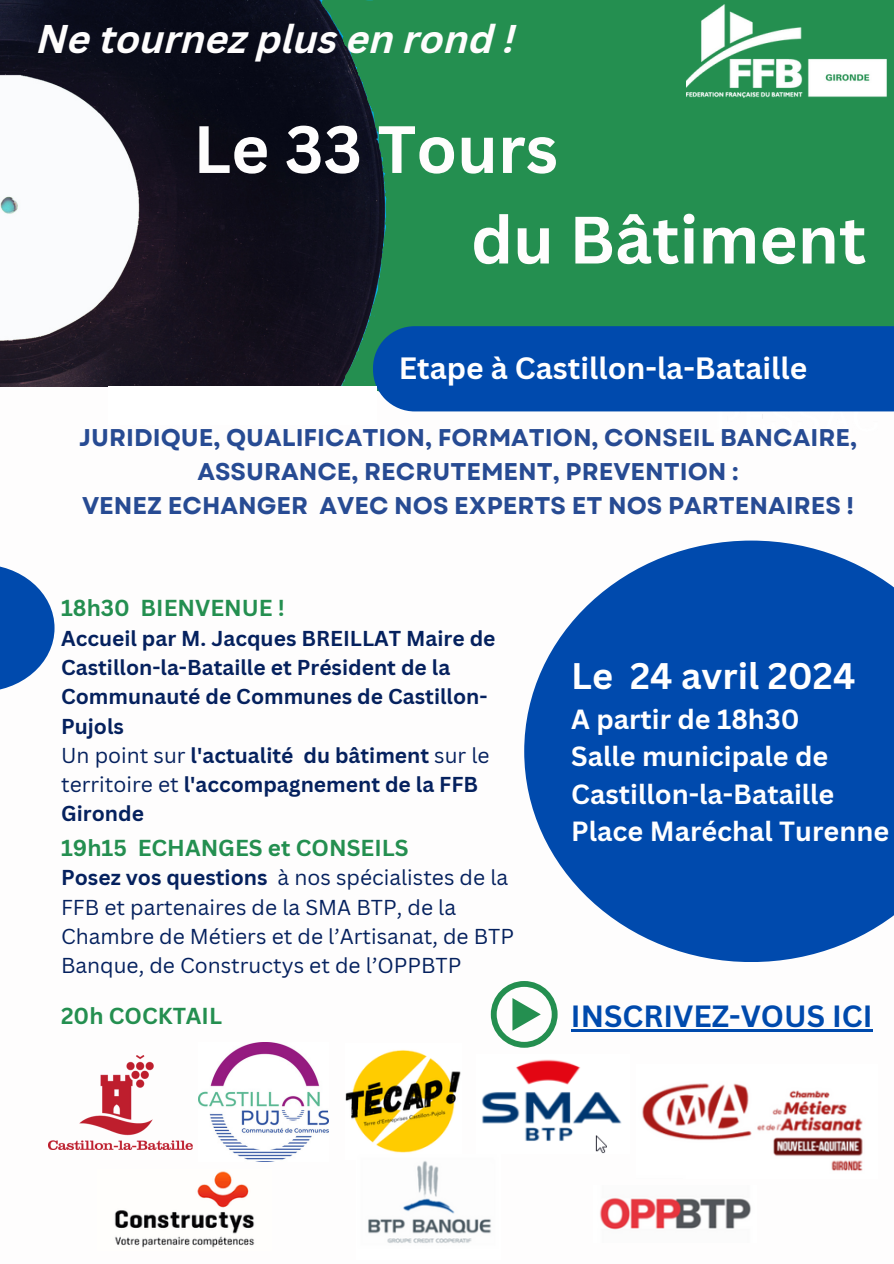
<style>
.page{position:relative;width:894px;height:1264px;background:#fff}
.page>*{position:absolute;margin:0;border:0;box-sizing:border-box;transform-origin:0 0}
.t1{font:700 65.4px/90.4px "Canva Sans";color:#fefdfd}
.t2{font:italic 700 39px "Canva Sans";color:#fefdfd}
.t3{font:700 36px "Canva Sans";color:#fff}
.t4{font:700 30px "Canva Sans";color:#fff}
.t5{font:700 29.85px "Canva Sans";color:#004aad}
.t6{font:700 27px/37.2px "Canva Sans";color:#fff}
.t7{font:700 24.15px/33.8px "Garet";color:#274b93;text-align:center}
.t8{font:700 22.5px "Canva Sans";color:#248f50}
.t9{font:700 21px/29.2px "Canva Sans";color:#05215e}
.t10{font:21px/29.2px "Canva Sans";color:#05215e}
.s1{font-weight:400}
.s2{font-weight:700}
</style>
<div class="page">
<img style="left:0;top:0;width:321px;height:386px">
<svg style="left:524px;top:540px;width:369px;height:422px;fill:#004aad"></svg>
<svg style="left:490px;top:981px;width:67px;height:66px"></svg>
<svg style="left:0;top:566px;width:54px;height:124px;fill:#004aad"></svg>
<svg style="left:321px;top:0;width:572px;height:411px;background:#1b765f"></svg>
<div style="left:108px;top:386px;width:268px;height:39px;background:#fff"></div>
<img style="left:686px;top:5px;width:200px;height:93px">
<img style="left:49px;top:1055px;width:144px;height:94px">
<img style="left:198px;top:1042px;width:130px;height:118px">
<img style="left:345px;top:1050px;width:116px;height:103px">
<img style="left:481px;top:1059px;width:141px;height:94px">
<img style="left:642px;top:1083px;width:221px;height:88px">
<img style="left:114px;top:1171px;width:141px;height:77px">
<img style="left:368px;top:1161px;width:123px;height:82px">
<img style="left:600px;top:1197px;width:151px;height:33px">
<hr style="left:571px;top:1029px;width:301px;height:2px;background:#004aad">
<p class="t2" style="left:37px;top:23px;width:480px">Ne tournez plus en rond !</p>
<h1 class="t1" style="left:471px;top:102px;width:397px;text-indent:-277px">Le 33 Tours<br>du Bâtiment</h1>
<h4 class="t4" style="left:398px;top:347px;width:410px">Etape à Castillon-la-Bataille</h4>
<p class="t7" style="left:79px;top:421px;width:779px">JURIDIQUE, QUALIFICATION, FORMATION, CONSEIL BANCAIRE,<br>ASSURANCE, RECRUTEMENT, PREVENTION :<br>VENEZ ECHANGER AVEC NOS EXPERTS ET NOS PARTENAIRES !</p>
<h3 class="t8" style="left:61px;top:592px;width:225px">18h30 BIENVENUE !</h3>
<h6 class="t9" style="left:61px;top:623px;width:436px">Accueil par M. Jacques BREILLAT Maire de<br>Castillon-la-Bataille et Président de la<br>Communauté de Communes de Castillon-<br>Pujols</h6>
<p class="t9" style="left:61px;top:740px;width:430px"><span class="s1">Un point sur</span> l'actualité du bâtiment <span class="s1">sur le territoire et</span> l'accompagnement de la FFB<br>Gironde</p>
<p class="t8" style="left:61px;top:832px;width:349px">19h15 ECHANGES et CONSEILS</p>
<p class="t10" style="left:61px;top:862px;width:454px"><span class="s2">Posez vos questions</span> à nos spécialistes de la FFB et partenaires de la SMA BTP, de la Chambre de Métiers et de l’Artisanat, de BTP Banque, de Constructys et de l’OPPBTP</p>
<p class="t8" style="left:61px;top:999px;width:162px">20h COCKTAIL</p>
<p class="t5" style="left:571px;top:994px;width:303px">INSCRIVEZ-VOUS ICI</p>
<p class="t3" style="left:571px;top:650px;width:285px">Le 24 avril 2024</p>
<p class="t6" style="left:571px;top:700px;width:319px">A partir de 18h30<br>Salle municipale de<br>Castillon-la-Bataille<br>Place Maréchal Turenne</p>
</div>
